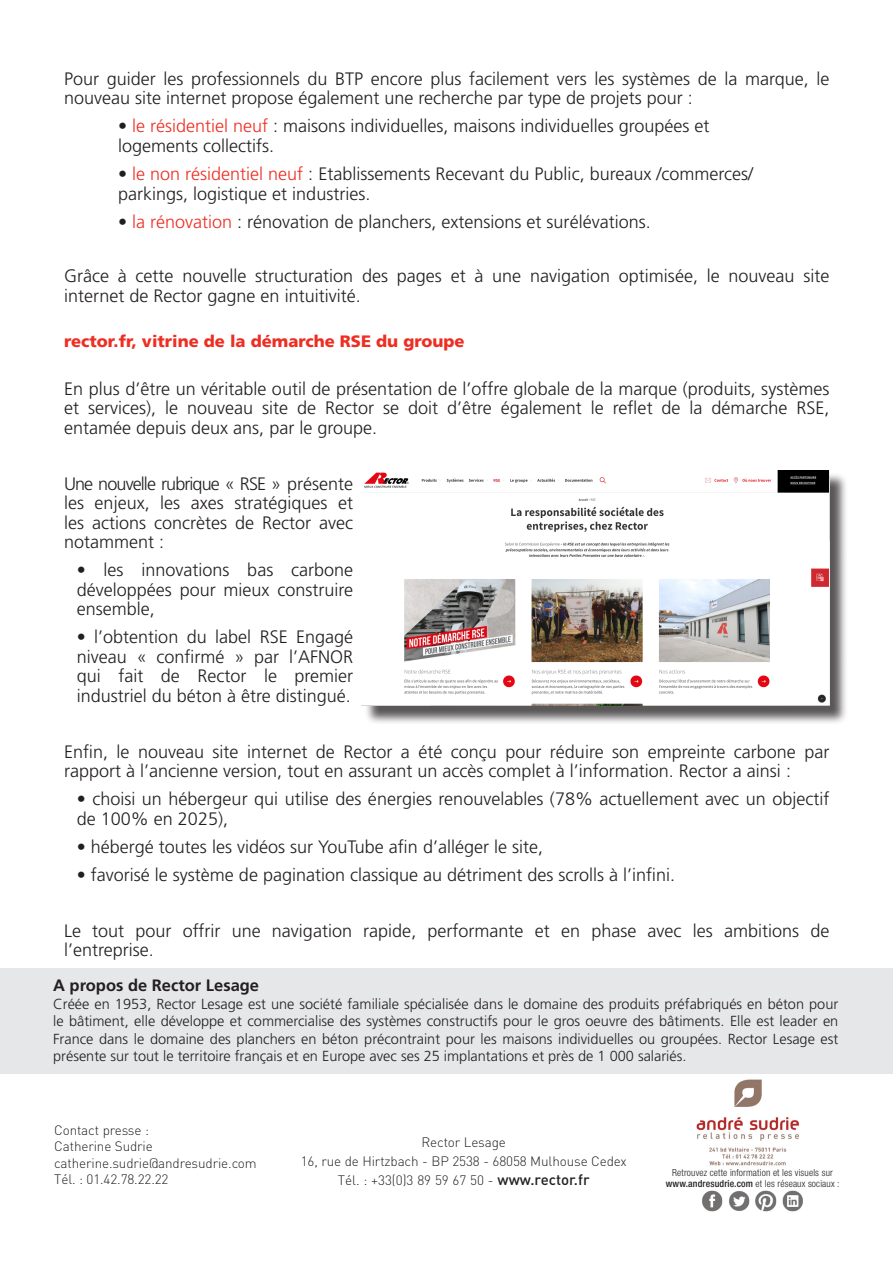
<style>
.page{position:relative;width:893px;height:1263px;background:#fff}
.page>*{position:absolute;margin:0;border:0;box-sizing:border-box;transform-origin:0 0}
.t1{font:300 18px/19.5px "Frutiger";color:#231f20}
.t2{font:900 16.5px "Frutiger";color:#ee2e22}
.t3{font:700 16.5px "Frutiger";color:#231f20}
.t4{font:300 14.55px/17.4px "Frutiger";color:#231f20;text-align:justify}
.Normal_e{font:300 13.5px "DIN";letter-spacing:-.01em;color:#231f20}
.t5{font:300 condensed 9.75px/10.5px "Helvetica Neue";letter-spacing:.015em;color:#231f20;text-align:center}
.s1{color:#ee2e22}
.s2{font-weight:500}
.s3{font-weight:500;font-size:15px}
</style>
<div class="page">
<img style="left:702px;top:1191px;width:21px;height:21px">
<img style="left:729px;top:1191px;width:20px;height:20px">
<img style="left:755px;top:1191px;width:21px;height:21px">
<img style="left:782px;top:1191px;width:21px;height:21px">
<div style="left:0;top:968px;width:893px;height:105px;background:#e6e7e9"></div>
<div style="left:364px;top:473px;width:484px;height:252px;background:#231f20;opacity:.75"></div>
<img style="left:362px;top:470px;width:467px;height:236px">
<img style="left:696px;top:1079px;width:104px;height:87px">
<p class="t1" style="left:64px;top:69px;width:767px">Pour guider les professionnels du BTP encore plus facilement vers les systèmes de la marque, le nouveau site internet propose également une recherche par type de projets pour :</p>
<p class="t1" style="left:118px;top:116px;width:593px">• <span class="s1">le résidentiel neuf</span> : maisons individuelles, maisons individuelles groupées et logements collectifs.</p>
<p class="t1" style="left:118px;top:164px;width:637px">• <span class="s1">le non résidentiel neuf</span> : Etablissements Recevant du Public, bureaux /commerces/ parkings, logistique et industries.</p>
<p class="t1" style="left:118px;top:211px;width:534px">• <span class="s1">la rénovation</span> : rénovation de planchers, extensions et surélévations.</p>
<p class="t1" style="left:64px;top:266px;width:767px">Grâce à cette nouvelle structuration des pages et à une navigation optimisée, le nouveau site internet de Rector gagne en intuitivité.</p>
<p class="t2" style="left:64px;top:331px;width:402px">rector.fr, vitrine de la démarche RSE du groupe</p>
<p class="t1" style="left:64px;top:379px;width:767px;text-align:justify">En plus d’être un véritable outil de présentation de l’offre globale de la marque (produits, systèmes et services), le nouveau site de Rector se doit d’être également le reflet de la démarche RSE, entamée depuis deux ans, par le groupe.</p>
<p class="t1" style="left:64px;top:474px;width:291px;text-align:justify">Une nouvelle rubrique « RSE » présente les enjeux, les axes stratégiques et les actions concrètes de Rector avec notamment :</p>
<p class="t1" style="left:77px;top:560px;width:278px;text-align:justify">• les innovations bas carbone développées pour mieux construire ensemble,</p>
<p class="t1" style="left:77px;top:627px;width:278px;text-align:justify">• l’obtention du label RSE Engagé niveau « confirmé » par l’AFNOR qui fait de Rector le premier industriel du béton à être distingué.</p>
<p class="t1" style="left:64px;top:742px;width:767px">Enfin, le nouveau site internet de Rector a été conçu pour réduire son empreinte carbone par rapport à l’ancienne version, tout en assurant un accès complet à l’information. Rector a ainsi :</p>
<p class="t1" style="left:77px;top:789px;width:754px">• choisi un hébergeur qui utilise des énergies renouvelables (78% actuellement avec un objectif de 100% en 2025),</p>
<p class="t1" style="left:77px;top:837px;width:468px">• hébergé toutes les vidéos sur YouTube afin d’alléger le site,</p>
<p class="t1" style="left:77px;top:865px;width:600px">• favorisé le système de pagination classique au détriment des scrolls à l’infini.</p>
<p class="t1" style="left:64px;top:921px;width:767px">Le tout pour offrir une navigation rapide, performante et en phase avec les ambitions de l’entreprise.</p>
<p class="t3" style="left:53px;top:976px;width:207px">A propos de Rector Lesage</p>
<p class="t4" style="left:53px;top:995px;width:787px">Créée en 1953, Rector Lesage est une société familiale spécialisée dans le domaine des produits préfabriqués en béton pour le bâtiment, elle développe et commercialise des systèmes constructifs pour le gros oeuvre des bâtiments. Elle est leader en France dans le domaine des planchers en béton précontraint pour les maisons individuelles ou groupées. Rector Lesage est présente sur tout le territoire français et en Europe avec ses 25 implantations et près de 1 000 salariés.</p>
<p class="Normal_e" style="left:54px;top:1121px;width:96px">Contact presse :</p>
<p class="Normal_e" style="left:54px;top:1138px;width:100px">Catherine Sudrie</p>
<p class="Normal_e" style="left:54px;top:1154px;width:204px">catherine.sudrie@andresudrie.com</p>
<p class="Normal_e" style="left:54px;top:1171px;width:116px">Tél. : 01.42.78.22.22</p>
<p class="t5" style="left:666px;top:1167px;width:175px">Retrouvez cette information et les visuels sur <span class="s2">www.andresudrie.com</span> et les réseaux sociaux :</p>
<p class="Normal_e" style="left:421px;top:1134px;width:86px">Rector Lesage</p>
<p class="Normal_e" style="left:301px;top:1153px;width:327px">16, rue de Hirtzbach - BP 2538 - 68058 Mulhouse Cedex</p>
<p class="Normal_e" style="left:338px;top:1172px;width:253px">Tél. : +33(0)3 89 59 67 50 - <span class="s3">www.rector.fr</span></p>
</div>
